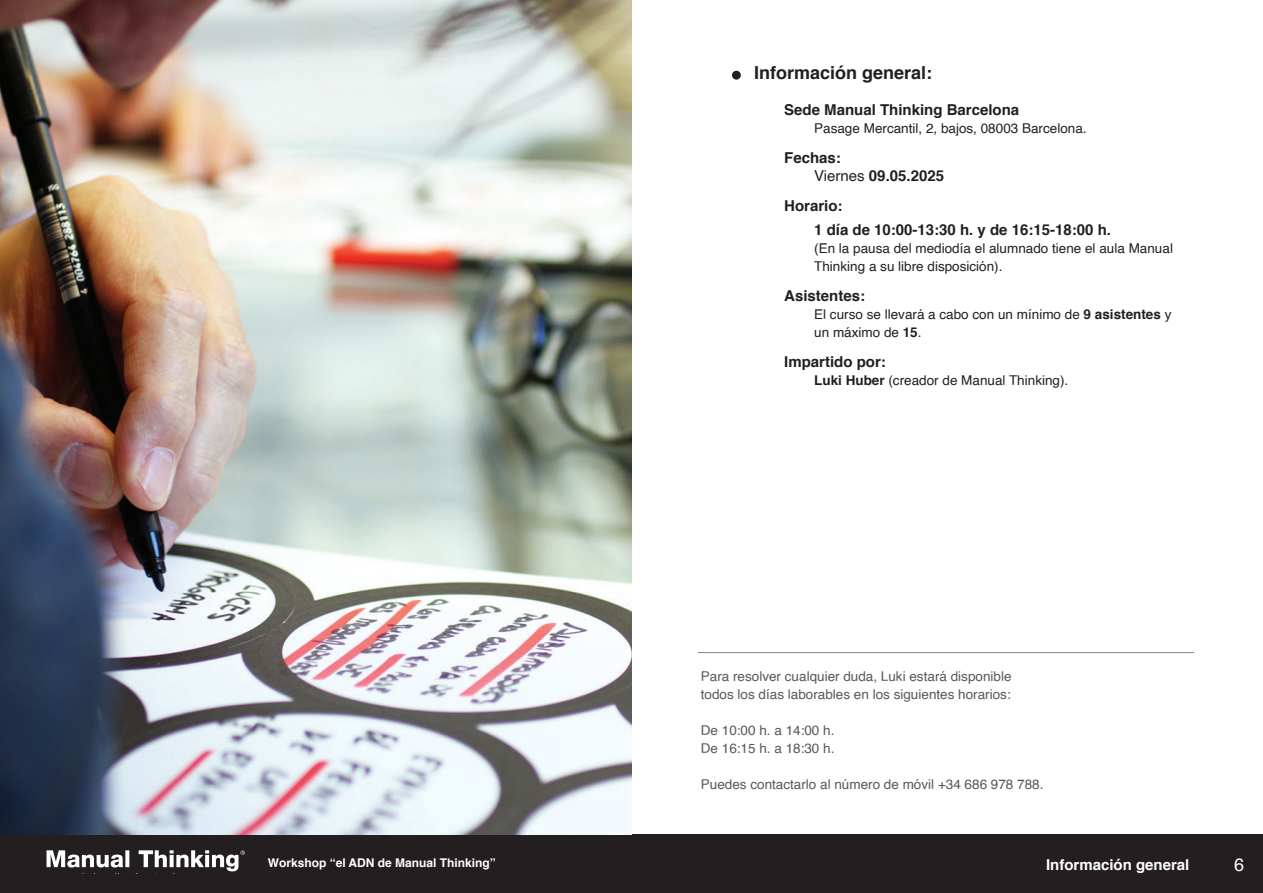
<style>
.page{position:relative;width:1263px;height:893px;background:#fff}
.page>*{position:absolute;margin:0;border:0;box-sizing:border-box;transform-origin:0 0}
.t1{font:700 18px "Helvetica";color:#231f20}
.t2{font:18px "Helvetica";color:#fff}
.t3{font:700 15px/18px "Helvetica";color:#231f20}
.t4{font:700 15px "Helvetica";color:#fff}
.t5{font:13.5px/18px "Helvetica";color:#231f20}
.t6{font:13.5px/18px "Helvetica";color:#57585a}
.t7{font:700 12px "Helvetica";color:#fff}
.s1{font-weight:400}
.s2{font-weight:700}
</style>
<div class="page">
<div style="left:0;top:834px;width:1263px;height:59px;background:#231f20"></div>
<img style="left:46px;top:850px;width:199px;height:22px">
<img style="left:0;top:0;width:631px;height:834px">
<div style="left:732px;top:71px;width:9px;height:9px;background:#231f20;border-radius:50%"></div>
<hr style="left:698px;top:652px;width:496px;height:1px;background:#808285">
<h1 class="t1" style="left:754px;top:58px;width:180px">Información general:</h1>
<p class="t3" style="left:784px;top:101px;width:237px">Sede Manual Thinking Barcelona</p>
<p class="t5" style="left:814px;top:120px;width:274px">Pasage Mercantil, 2, bajos, 08003 Barcelona.</p>
<p class="t3" style="left:814px;top:149px;width:131px;text-indent:-30px">Fechas:<br><span class="s1">Viernes</span> 09.05.2025</p>
<p class="t3" style="left:814px;top:194px;width:298px;line-height:24px;text-indent:-30px">Horario:<br>1 día de 10:00-13:30 h. y de 16:15-18:00 h.</p>
<p class="t5" style="left:814px;top:240px;width:360px">(En la pausa del mediodía el alumnado tiene el aula Manual<br>Thinking a su libre disposición).</p>
<p class="t3" style="left:784px;top:287px;width:82px">Asistentes:</p>
<p class="t5" style="left:814px;top:306px;width:359px">El curso se llevará a cabo con un mínimo de <span class="s2">9 asistentes</span> y un máximo de <span class="s2">15</span>.</p>
<p class="t3" style="left:784px;top:353px;width:103px">Impartido por:</p>
<p class="t5" style="left:814px;top:372px;width:256px"><span class="s2">Luki Huber</span> (creador de Manual Thinking).</p>
<p class="t6" style="left:701px;top:668px;width:312px">Para resolver cualquier duda, Luki estará disponible todos los días laborables en los siguientes horarios:</p>
<p class="t6" style="left:701px;top:722px;width:135px">De 10:00 h. a 14:00 h.<br>De 16:15 h. a 18:30 h.</p>
<p class="t6" style="left:701px;top:776px;width:344px">Puedes contactarlo al número de móvil +34 686 978 788.</p>
<p class="t7" style="left:268px;top:853px;width:230px">Workshop “el ADN de Manual Thinking”</p>
<p class="t4" style="left:1046px;top:853px;width:145px">Información general</p>
<h1 class="t2" style="left:1222px;top:849px;width:23px">16</h1>
</div>
